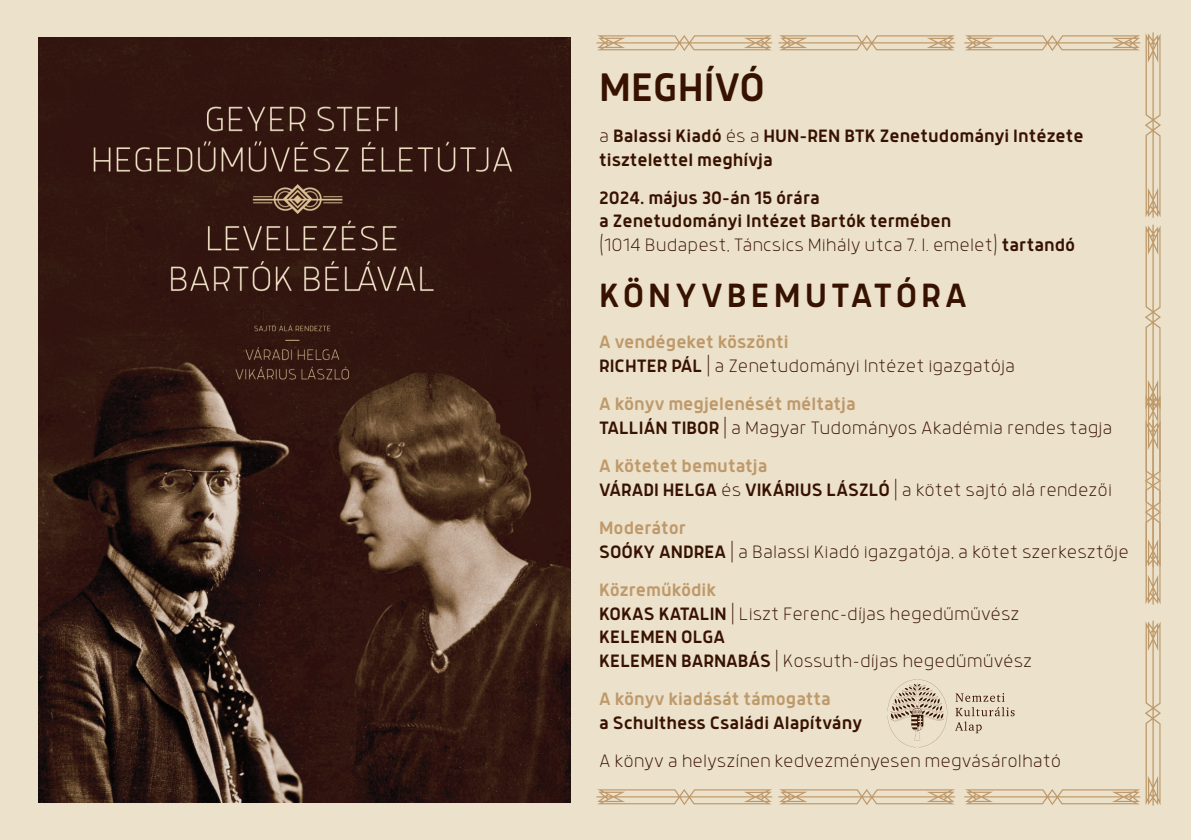
<style>
.page{position:relative;width:1191px;height:840px;background:#fff}
.page>*{position:absolute;margin:0;border:0;box-sizing:border-box;transform-origin:0 0}
.t1{font:500 43.8px "Anteb";color:#371200}
.t2{font:500 37px "Anteb";letter-spacing:.105em;color:#371200}
.t3{font:200 19.8px/23.8px "Anteb";color:#371200}
.t4{font:500 19.8px/23.8px "Anteb";color:#371200}
.t5{font:500 19.8px "Anteb";color:#be996a}
.s1{font-weight:200}
.s2{font-weight:500;color:#be996a}
.s3{font-weight:500}
.s4{color:#be996a}
</style>
<div class="page">
<div style="left:0;top:0;width:1191px;height:839px;background:#ece1cb"></div>
<img style="left:887px;top:679px;width:128px;height:68px">
<img style="left:38px;top:37px;width:532px;height:765px">
<img style="left:596px;top:789px;width:177px;height:16px">
<img style="left:596px;top:35px;width:177px;height:16px">
<img style="left:778px;top:789px;width:178px;height:16px">
<img style="left:778px;top:35px;width:178px;height:16px">
<img style="left:964px;top:789px;width:177px;height:16px">
<img style="left:964px;top:35px;width:177px;height:16px">
<img style="left:1145px;top:32px;width:16px;height:186px">
<img style="left:1145px;top:224px;width:16px;height:166px">
<img style="left:1145px;top:390px;width:16px;height:25px">
<img style="left:1145px;top:415px;width:16px;height:190px">
<img style="left:1145px;top:620px;width:16px;height:186px">
<h1 class="t1" style="left:599px;top:60px;width:167px">MEGHÍVÓ</h1>
<p class="t4" style="left:599px;top:123px;width:486px"><span class="s1">a</span> Balassi Kiadó <span class="s1">és a</span> HUN-REN BTK Zenetudományi Intézete tisztelettel meghívja</p>
<p class="t4" style="left:599px;top:185px;width:477px">2024. május 30-án 15 órára<br>a Zenetudományi Intézet Bartók termében<br><span class="s1">(1014 Budapest, Táncsics Mihály utca 7. I. emelet)</span> tartandó</p>
<h2 class="t2" style="left:599px;top:272px;width:369px">KÖNYVBEMUTATÓRA</h2>
<p class="t3" style="left:599px;top:329px;width:417px"><span class="s2">A vendégeket köszönti<br></span><span class="s3">RICHTER PÁL</span> | a Zenetudományi Intézet igazgatója</p>
<p class="t3" style="left:599px;top:391px;width:515px"><span class="s2">A könyv megjelenését méltatja<br></span><span class="s3">TALLIÁN TIBOR</span> | a Magyar Tudományos Akadémia rendes tagja</p>
<p class="t4" style="left:599px;top:453px;width:514px"><span class="s4">A kötetet bemutatja<br></span>VÁRADI HELGA <span class="s1">és</span> VIKÁRIUS LÁSZLÓ <span class="s1">| a kötet sajtó alá rendezői</span></p>
<p class="t3" style="left:599px;top:515px;width:531px"><span class="s2">Moderátor<br></span><span class="s3">SOÓKY ANDREA</span> | a Balassi Kiadó igazgatója, a kötet szerkesztője</p>
<p class="t3" style="left:599px;top:576px;width:434px"><span class="s2">Közreműködik<br></span><span class="s3">KOKAS KATALIN</span> | Liszt Ferenc-díjas hegedűművész<br><span class="s3">KELEMEN OLGA<br>KELEMEN BARNABÁS</span> | Kossuth-díjas hegedűművész</p>
<p class="t5" style="left:599px;top:686px;width:233px">A könyv kiadását támogatta</p>
<p class="t4" style="left:599px;top:709px;width:264px">a Schulthess Családi Alapítvány</p>
<p class="t3" style="left:599px;top:747px;width:463px">A könyv a helyszínen kedvezményesen megvásárolható</p>
</div>
